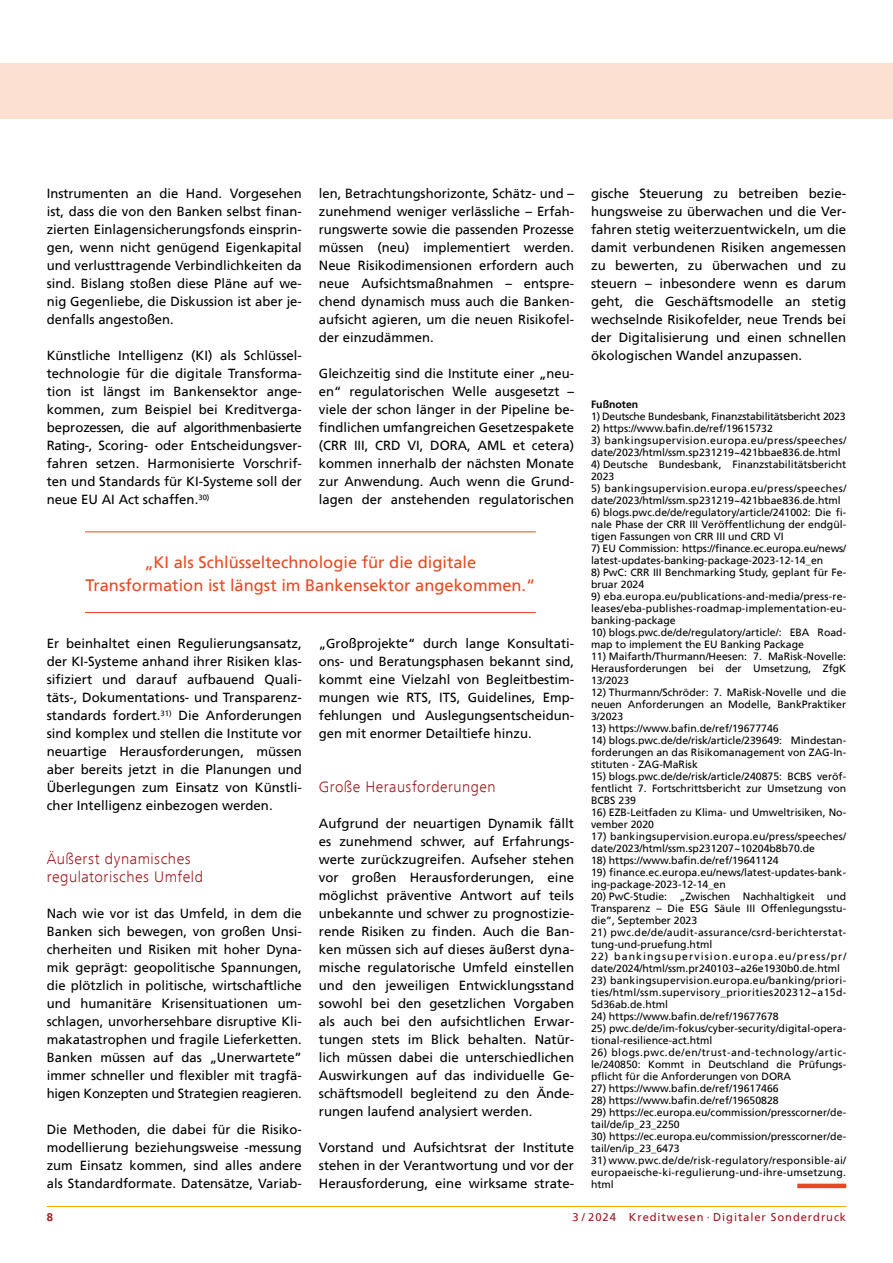
<style>
.page{position:relative;width:893px;height:1263px;background:#fff}
.page>*{position:absolute;margin:0;border:0;box-sizing:border-box;transform-origin:0 0}
.Zitat{font:16.5px/22.5px "Frutiger";color:#e84922;text-align:center}
.Zwischenüberschrift{font:300 15.75px/18px "Frutiger Next Com";letter-spacing:.035em;color:#9a191e}
.Fließtext{font:13.2px/18px "Frutiger";color:#000;text-align:justify}
.Fließtext_mit_mehreren_Trennungen{font:13.2px/18px "Frutiger";color:#000;text-align:justify}
.t1{font:11.25px "Frutiger";letter-spacing:.08em;color:#9a191e}
.t2{font:700 11.25px "Frutiger";color:#9a191e}
.Fußnote{font:10.5px/12px "Frutiger";color:#000}
.Fußnote-2{font:10.5px/12px "Frutiger";letter-spacing:.035em;color:#000}
.Fußnote_mit_Balken{font:10.5px/12px "Frutiger";letter-spacing:.02em;color:#000;text-align:justify}
.Fußnote-3{font:10.5px/12px "Frutiger";letter-spacing:.025em;color:#000}
.Fußnote-4{font:10.5px/12px "Frutiger";letter-spacing:.03em;color:#000}
.Fußnote-5{font:10.5px "Frutiger";letter-spacing:-.02em;color:#000}
.Fußnote-6{font:700 10.5px "Frutiger";color:#000}
</style>
<div class="page">
<hr style="left:47px;top:1206px;width:799px;height:1px;background:#f0a400">
<div style="left:0;top:64px;width:893px;height:55px;background:#fce0d1"></div>
<hr style="left:797px;top:1184px;width:49px;height:4px;background:#e84922">
<hr style="left:85px;top:531px;width:451px;height:1px;background:#e84922">
<hr style="left:85px;top:612px;width:451px;height:1px;background:#e84922">
<p class="Fließtext" style="left:47px;top:185px;width:257px">Instrumenten an die Hand. Vorgesehen ist, dass die von den Banken selbst finan&shy;zierten Einlagensicherungsfonds einsprin&shy;gen, wenn nicht genügend Eigenkapital und verlusttragende Verbindlichkeiten da sind. Bislang stoßen diese Pläne auf we&shy;nig Gegenliebe, die Diskussion ist aber je&shy;denfalls angestoßen.</p>
<p class="Fließtext_mit_mehreren_Trennungen" style="left:47px;top:347px;width:257px">Künstliche Intelligenz (KI) als Schlüssel&shy;technologie für die digitale Transforma&shy;tion ist längst im Bankensektor ange&shy;kommen, zum Beispiel bei Kreditverga&shy;beprozessen, die auf algorithmenbasierte Rating-, Scoring- oder Entscheidungsver&shy;fahren setzen. Harmonisierte Vorschrif&shy;ten und Standards für KI-Systeme soll der neue EU AI Act schaffen.<sup>30)</sup></p>
<p class="Fließtext" style="left:319px;top:185px;width:257px">len, Betrachtungshorizonte, Schätz- und – zunehmend weniger verlässliche – Erfah&shy;rungswerte sowie die passenden Prozesse müssen (neu) implementiert werden.<br>Neue Risikodimensionen erfordern auch neue Aufsichtsmaßnahmen – entspre&shy;chend dynamisch muss auch die Banken&shy;aufsicht agieren, um die neuen Risikofel&shy;der einzudämmen.</p>
<p class="Fließtext" style="left:319px;top:365px;width:257px">Gleichzeitig sind die Institute einer „neu&shy;en“ regulatorischen Welle ausgesetzt – viele der schon länger in der Pipeline be&shy;findlichen umfangreichen Gesetzespakete (CRR III, CRD VI, DORA, AML et cetera) kommen innerhalb der nächsten Monate zur Anwendung. Auch wenn die Grund&shy;lagen der anstehenden regulatorischen</p>
<p class="Zitat" style="left:85px;top:552px;width:451px">„KI als Schlüsseltechnologie für die digitale<br>Transformation ist längst im Bankensektor angekommen.“</p>
<p class="Fließtext_mit_mehreren_Trennungen" style="left:47px;top:635px;width:257px">Er beinhaltet einen Regulierungsansatz, der KI-Systeme anhand ihrer Risiken klas&shy;sifiziert und darauf aufbauend Quali&shy;täts-, Dokumentations- und Transparenz&shy;standards fordert.<sup>31)</sup> Die Anforderungen sind komplex und stellen die Institute vor neuartige Herausforderungen, müssen aber bereits jetzt in die Planungen und Überlegungen zum Einsatz von Künstli&shy;cher Intelligenz einbezogen werden.</p>
<p class="Zwischenüberschrift" style="left:47px;top:850px;width:158px">Äußerst dynamisches regulatorisches Umfeld</p>
<p class="Fließtext" style="left:47px;top:905px;width:257px">Nach wie vor ist das Umfeld, in dem die Banken sich bewegen, von großen Unsi&shy;cherheiten und Risiken mit hoher Dyna&shy;mik geprägt: geopolitische Spannungen, die plötzlich in politische, wirtschaftliche und humanitäre Krisensituationen um&shy;schlagen, unvorhersehbare disruptive Kli&shy;makatastrophen und fragile Lieferketten.<br>Banken müssen auf das „Unerwartete” immer schneller und flexibler mit tragfä&shy;higen Konzepten und Strategien reagieren.</p>
<p class="Fließtext" style="left:47px;top:1121px;width:257px">Die Methoden, die dabei für die Risiko&shy;modellierung beziehungsweise -messung zum Einsatz kommen, sind alles andere als Standardformate. Datensätze, Variab-</p>
<p class="Fließtext" style="left:319px;top:635px;width:257px">„Großprojekte“ durch lange Konsultati&shy;ons- und Beratungsphasen bekannt sind, kommt eine Vielzahl von Begleitbestim&shy;mungen wie RTS, ITS, Guidelines, Emp&shy;fehlungen und Auslegungsentscheidun&shy;gen mit enormer Detailtiefe hinzu.</p>
<p class="Zwischenüberschrift" style="left:319px;top:778px;width:178px">Große Herausforderungen</p>
<p class="Fließtext" style="left:319px;top:815px;width:257px">Aufgrund der neuartigen Dynamik fällt es zunehmend schwer, auf Erfahrungs&shy;werte zurückzugreifen. Aufseher stehen vor großen Herausforderungen, eine möglichst präventive Antwort auf teils unbekannte und schwer zu prognostizie&shy;rende Risiken zu finden. Auch die Ban&shy;ken müssen sich auf dieses äußerst dyna&shy;mische regulatorische Umfeld einstellen und den jeweiligen Entwicklungsstand sowohl bei den gesetzlichen Vorgaben als auch bei den aufsichtlichen Erwar&shy;tungen stets im Blick behalten. Natür&shy;lich müssen dabei die unterschiedlichen Auswirkungen auf das individuelle Ge&shy;schäftsmodell begleitend zu den Ände&shy;rungen laufend analysiert werden.</p>
<p class="Fließtext" style="left:319px;top:1139px;width:257px">Vorstand und Aufsichtsrat der Institute stehen in der Verantwortung und vor der Herausforderung, eine wirksame strate-</p>
<p class="Fließtext" style="left:591px;top:185px;width:257px">gische Steuerung zu betreiben bezie&shy;hungsweise zu überwachen und die Ver&shy;fahren stetig weiterzuentwickeln, um die damit verbundenen Risiken angemessen zu bewerten, zu überwachen und zu steuern – inbesondere wenn es darum geht, die Geschäftsmodelle an stetig wechselnde Risikofelder, neue Trends bei der Digitalisierung und einen schnellen ökologischen Wandel anzupassen.</p>
<p class="Fußnote-6" style="left:591px;top:400px;width:49px">Fußnoten</p>
<p class="Fußnote-5" style="left:591px;top:412px;width:256px">1) Deutsche Bundesbank, Finanzstabilitätsbericht 2023</p>
<p class="Fußnote" style="left:591px;top:423px;width:183px">2) https://www.bafin.de/ref/19615732</p>
<p class="Fußnote-2" style="left:591px;top:435px;width:257px">3) bankingsupervision.europa.eu/press/speeches/ date/2023/html/ssm.sp231219~421bbae836.de.html</p>
<p class="Fußnote" style="left:591px;top:459px;width:257px">4) Deutsche Bundesbank, Finanzstabilitätsbericht<br>2023</p>
<p class="Fußnote-2" style="left:591px;top:483px;width:257px">5) bankingsupervision.europa.eu/press/speeches/ date/2023/html/ssm.sp231219~421bbae836.de.html</p>
<p class="Fußnote" style="left:591px;top:507px;width:257px;text-align:justify">6) blogs.pwc.de/de/regulatory/article/241002: Die fi&shy;nale Phase der CRR III Veröffentlichung der endgül&shy;tigen Fassungen von CRR III und CRD VI</p>
<p class="Fußnote" style="left:591px;top:543px;width:257px">7) EU Commission: https://finance.ec.europa.eu/news/ latest-updates-banking-package-2023-12-14_en</p>
<p class="Fußnote" style="left:591px;top:567px;width:257px">8) PwC: CRR III Benchmarking Study, geplant für Fe&shy;bruar 2024</p>
<p class="Fußnote" style="left:591px;top:591px;width:257px;text-align:justify">9) eba.europa.eu/publications-and-media/press-re&shy;leases/eba-publishes-roadmap-implementation-eu&shy;banking-package</p>
<p class="Fußnote" style="left:591px;top:627px;width:257px">10) blogs.pwc.de/de/regulatory/article/: EBA Road&shy;map to implement the EU Banking Package</p>
<p class="Fußnote" style="left:591px;top:651px;width:257px;text-align:justify">11) Maifarth/Thurmann/Heesen: 7. MaRisk-Novelle:<br>Herausforderungen bei der Umsetzung, ZfgK 13/2023</p>
<p class="Fußnote" style="left:591px;top:687px;width:257px;text-align:justify">12) Thurmann/Schröder: 7. MaRisk-Novelle und die neuen Anforderungen an Modelle, BankPraktiker 3/2023</p>
<p class="Fußnote" style="left:591px;top:723px;width:189px">13) https://www.bafin.de/ref/19677746</p>
<p class="Fußnote" style="left:591px;top:735px;width:257px;text-align:justify">14) blogs.pwc.de/de/risk/article/239649: Mindestan&shy;forderungen an das Risikomanagement von ZAG-In&shy;stituten - ZAG-MaRisk</p>
<p class="Fußnote" style="left:591px;top:771px;width:257px;text-align:justify">15) blogs.pwc.de/de/risk/article/240875: BCBS veröf&shy;fentlicht 7. Fortschrittsbericht zur Umsetzung von BCBS 239</p>
<p class="Fußnote" style="left:591px;top:807px;width:257px">16) EZB-Leitfaden zu Klima- und Umweltrisiken, No&shy;vember 2020</p>
<p class="Fußnote-3" style="left:591px;top:831px;width:257px">17) bankingsupervision.europa.eu/press/speeches/ date/2023/html/ssm.sp231207~10204b8b70.de</p>
<p class="Fußnote" style="left:591px;top:855px;width:189px">18) https://www.bafin.de/ref/19641124</p>
<p class="Fußnote" style="left:591px;top:867px;width:257px">19) finance.ec.europa.eu/news/latest-updates-bank&shy;ing-package-2023-12-14_en</p>
<p class="Fußnote" style="left:591px;top:891px;width:257px;text-align:justify">20) PwC-Studie: „Zwischen Nachhaltigkeit und Transparenz – Die ESG Säule III Offenlegungsstu&shy;die”, September 2023</p>
<p class="Fußnote-4" style="left:591px;top:927px;width:257px">21) pwc.de/de/audit-assurance/csrd-berichterstat&shy;tung-und-pruefung.html</p>
<p class="Fußnote" style="left:591px;top:951px;width:257px">22) bankingsupervision.europa.eu/press/pr/ date/2024/html/ssm.pr240103~a26e1930b0.de.html</p>
<p class="Fußnote" style="left:591px;top:975px;width:257px;text-align:justify">23) bankingsupervision.europa.eu/banking/priori&shy;ties/html/ssm.supervisory_priorities202312~a15d-5d36ab.de.html</p>
<p class="Fußnote" style="left:591px;top:1011px;width:189px">24) https://www.bafin.de/ref/19677678</p>
<p class="Fußnote" style="left:591px;top:1023px;width:257px">25) pwc.de/de/im-fokus/cyber-security/digital-opera&shy;tional-resilience-act.html</p>
<p class="Fußnote" style="left:591px;top:1047px;width:257px;text-align:justify">26) blogs.pwc.de/en/trust-and-technology/artic&shy;le/240850: Kommt in Deutschland die Prüfungs&shy;pflicht für die Anforderungen von DORA</p>
<p class="Fußnote" style="left:591px;top:1083px;width:189px">27) https://www.bafin.de/ref/19617466</p>
<p class="Fußnote" style="left:591px;top:1095px;width:189px">28) https://www.bafin.de/ref/19650828</p>
<p class="Fußnote" style="left:591px;top:1107px;width:257px">29) https://ec.europa.eu/commission/presscorner/de&shy;tail/de/ip_23_2250</p>
<p class="Fußnote" style="left:591px;top:1131px;width:257px">30) https://ec.europa.eu/commission/presscorner/de&shy;tail/en/ip_23_6473</p>
<p class="Fußnote_mit_Balken" style="left:591px;top:1155px;width:257px">31) www.pwc.de/de/risk-regulatory/responsible-ai/ europaeische-ki-regulierung-und-ihre-umsetzung. html</p>
<p class="t2" style="left:47px;top:1211px;width:8px">8</p>
<p class="t1" style="left:572px;top:1211px;width:275px">3 / 2024 Kreditwesen · Digitaler Sonderdruck</p>
</div>
